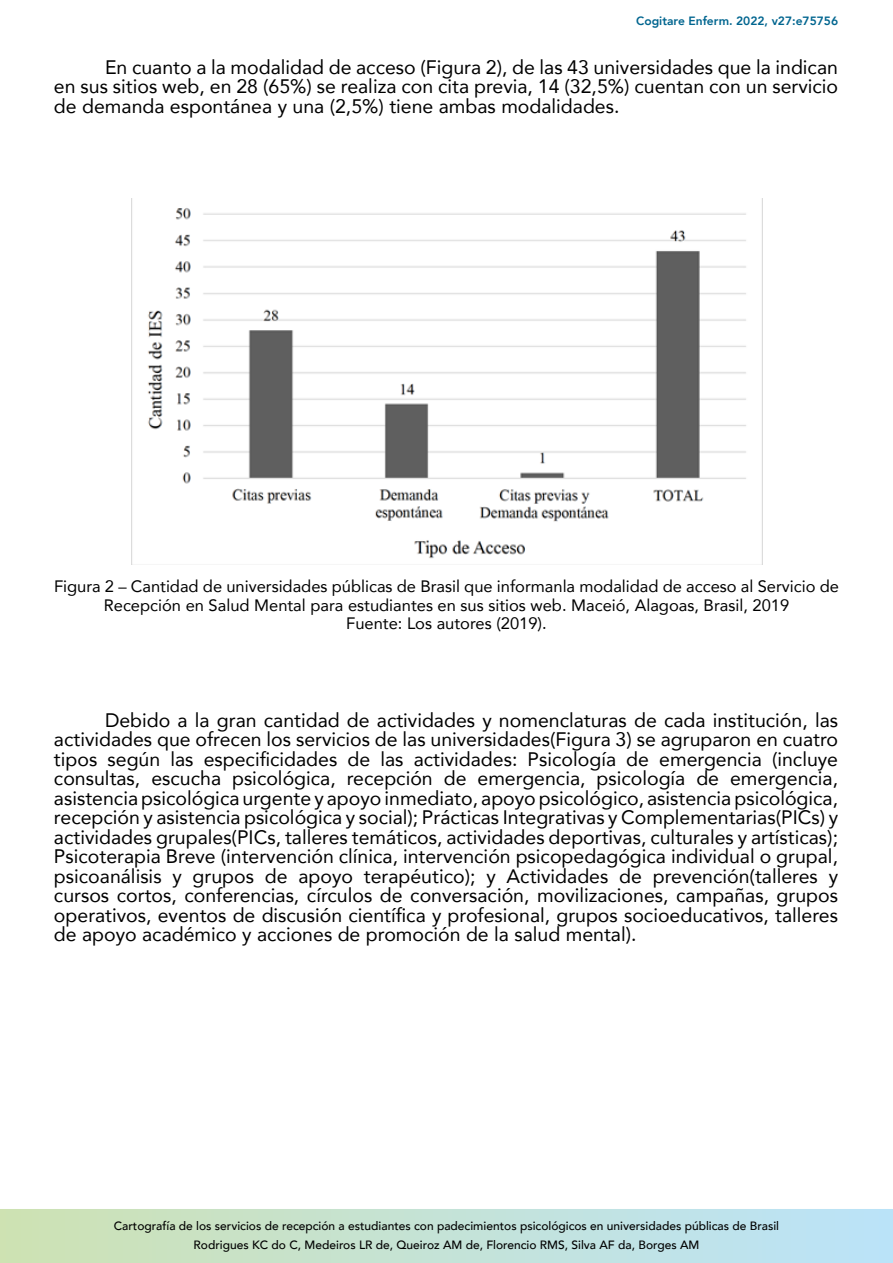
<style>
.page{position:relative;width:893px;height:1263px;background:#fff}
.page>*{position:absolute;margin:0;border:0;box-sizing:border-box;transform-origin:0 0}
.t1{font:19.5px/19.5px "Avenir";color:#000;text-align:justify}
.t2{font:16.5px/18.8px "Avenir";color:#000;text-align:center}
.t3{font:500 12px/18.6px "Avenir";color:#000;text-align:center}
.t4{font:800 12px "Avenir";color:#00658f}
</style>
<div class="page">
<svg style="left:0;top:1209px;width:893px;height:54px;background:#c4e2d6"></svg>
<img style="left:131px;top:198px;width:631px;height:367px">
<p class="t4" style="left:636px;top:12px;width:203px">Cogitare Enferm. 2022, v27:e75756</p>
<p class="t1" style="left:54px;top:56px;width:786px;text-indent:51px">En cuanto a la modalidad de acceso (Figura 2), de las 43 universidades que la indican en sus sitios web, en 28 (65%) se realiza con cita previa, 14 (32,5%) cuentan con un servicio de demanda espontánea y una (2,5%) tiene ambas modalidades.</p>
<p class="t2" style="left:54px;top:576px;width:786px">Figura 2 – Cantidad de universidades públicas de Brasil que informanla modalidad de acceso al Servicio de<br>Recepción en Salud Mental para estudiantes en sus sitios web. Maceió, Alagoas, Brasil, 2019<br>Fuente: Los autores (2019).</p>
<p class="t1" style="left:54px;top:710px;width:786px;text-indent:51px">Debido a la gran cantidad de actividades y nomenclaturas de cada institución, las actividades que ofrecen los servicios de las universidades(Figura 3) se agruparon en cuatro tipos según las especificidades de las actividades: Psicología de emergencia (incluye consultas, escucha psicológica, recepción de emergencia, psicología de emergencia, asistencia psicológica urgente y apoyo inmediato, apoyo psicológico, asistencia psicológica, recepción y asistencia psicológica y social); Prácticas Integrativas y Complementarias(PICs) y actividades grupales(PICs, talleres temáticos, actividades deportivas, culturales y artísticas); Psicoterapia Breve (intervención clínica, intervención psicopedagógica individual o grupal, psicoanálisis y grupos de apoyo terapéutico); y Actividades de prevención(talleres y cursos cortos, conferencias, círculos de conversación, movilizaciones, campañas, grupos operativos, eventos de discusión científica y profesional, grupos socioeducativos, talleres de apoyo académico y acciones de promoción de la salud mental).</p>
<p class="t3" style="left:114px;top:1216px;width:667px">Cartografía de los servicios de recepción a estudiantes con padecimientos psicológicos en universidades públicas de Brasil<br>Rodrigues KC do C, Medeiros LR de, Queiroz AM de, Florencio RMS, Silva AF da, Borges AM</p>
</div>
